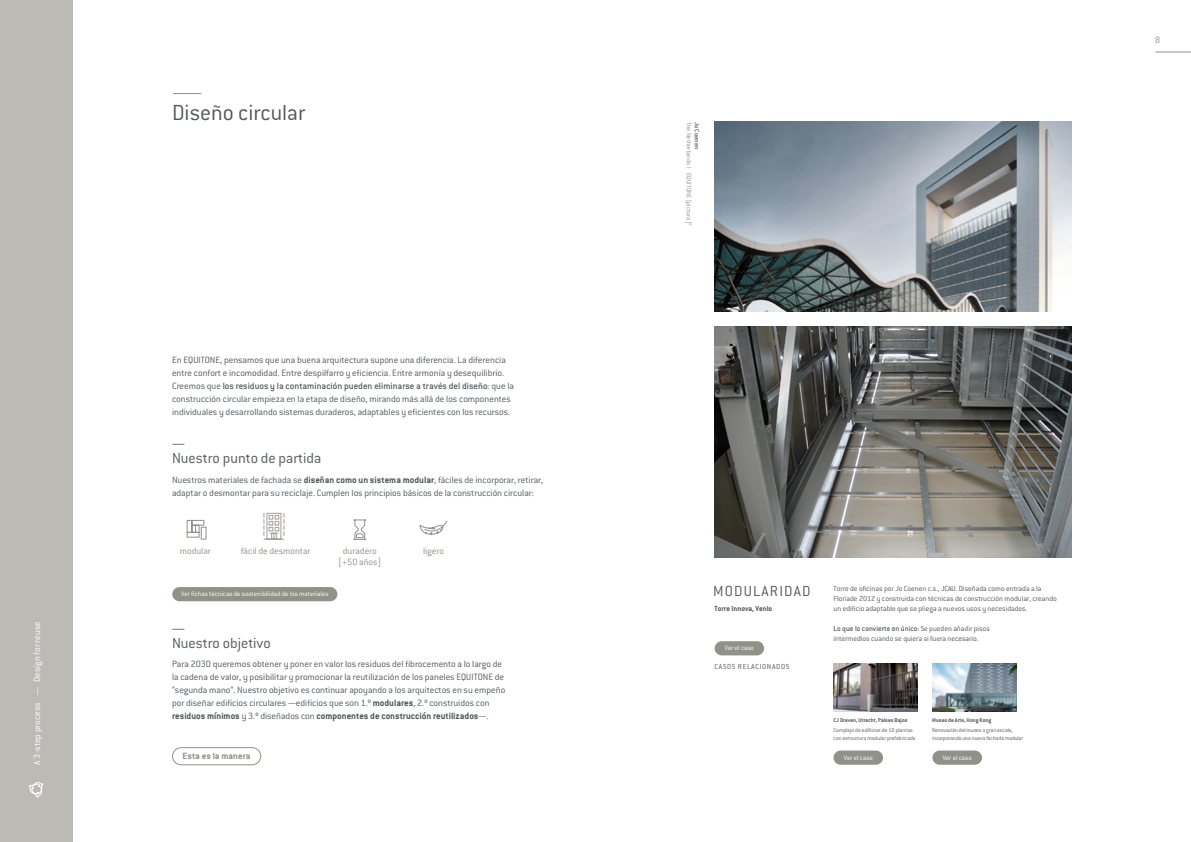
<style>
.page{position:relative;width:1191px;height:842px;background:#fff}
.page>*{position:absolute;margin:0;border:0;box-sizing:border-box;transform-origin:0 0}
.t1{font:300 24px "ITC Conduit LTCE";color:#54565b}
.t2{font:300 16px/15px "ITC Conduit LTCE";color:#54565b}
.t3{font:300 16px "ITC Conduit LTCE";letter-spacing:.075em;color:#54565b}
.t4{font:300 10px/13px "ITC Conduit LTCE";color:#54565b}
.t5{font:300 10px/11px "ITC Conduit LTCE";color:#909188;text-align:center}
.t6{font:300 10px "ITC Conduit LTCE";color:#fff}
.t7{font:700 10px "ITC Conduit LTCE";color:#909188}
.t8{font:300 8px/10px "ITC Conduit LTCE";color:#54565b}
.t9{font:300 8px "ITC Conduit LTCE";letter-spacing:.075em;color:#54565b}
.t10{font:700 8px "ITC Conduit LTCE";color:#54565b}
.t11{font:300 7.3px "ITC Conduit LTCE";color:#fff}
.t12{font:300 7px "ITC Conduit LTCE";color:#909188}
.t13{font:500 7px "ITC Conduit LTCE";color:#54565b}
.t14{font:300 6px/8px "ITC Conduit LTCE";letter-spacing:-.01em;color:#54565b}
.t15{font:700 6px "ITC Conduit LTCE";color:#54565b}
.t16{font:300 4.1px "ITC Conduit LTCE";color:#909188}
.s1{font-weight:500}
.s2{font-weight:700}
</style>
<div class="page">
<div style="left:0;top:0;width:72px;height:842px;background:#bbbab4"></div>
<img style="left:714px;top:122px;width:357px;height:190px">
<img style="left:714px;top:326px;width:357px;height:232px">
<svg style="left:353px;top:519px;width:14px;height:21px"></svg>
<svg style="left:186px;top:520px;width:21px;height:20px"></svg>
<svg style="left:263px;top:513px;width:22px;height:27px"></svg>
<svg style="left:419px;top:521px;width:29px;height:14px"></svg>
<img style="left:833px;top:664px;width:84px;height:47px">
<img style="left:932px;top:664px;width:84px;height:47px">
<svg style="left:173px;top:93px;width:28px;height:1px"></svg>
<div style="left:714px;top:641px;width:50px;height:14px;background:#909188;border-radius:7px"></div>
<div style="left:172px;top:747px;width:89px;height:18px;border:1px solid #909188;border-radius:9px"></div>
<div style="left:833px;top:750px;width:50px;height:15px;background:#909188;border-radius:7px"></div>
<div style="left:932px;top:750px;width:50px;height:15px;background:#909188;border-radius:7px"></div>
<div style="left:172px;top:587px;width:165px;height:14px;background:#909188;border-radius:7px"></div>
<hr style="left:1155px;top:52px;width:36px;height:1px;background:#909188">
<svg style="left:29px;top:782px;width:15px;height:16px"></svg>
<p class="t6" style="left:31px;top:765px;width:145px;rotate:-90deg">A 3-step process — Design for reuse</p>
<h1 class="t1" style="left:172px;top:100px;width:135px">Diseño circular</h1>
<p class="t4" style="left:172px;top:354px;width:343px">En EQUITONE, pensamos que una buena arquitectura supone una diferencia. La diferencia entre confort e incomodidad. Entre despilfarro y eficiencia. Entre armonía y desequilibrio.<br>Creemos que <span class="s1">los residuos y la contaminación pueden eliminarse a través del diseño</span>: que la construcción circular empieza en la etapa de diseño, mirando más allá de los componentes individuales y desarrollando sistemas duraderos, adaptables y eficientes con los recursos.</p>
<h2 class="t2" style="left:172px;top:435px;width:151px">—<br>Nuestro punto de partida</h2>
<p class="t4" style="left:172px;top:473px;width:373px">Nuestros materiales de fachada se <span class="s2">diseñan como un sistema modular</span>, fáciles de incorporar, retirar, adaptar o desmontar para su reciclaje. Cumplen los principios básicos de la construcción circular:</p>
<p class="t5" style="left:241px;top:545px;width:71px">fácil de desmontar</p>
<p class="t5" style="left:180px;top:545px;width:33px">modular</p>
<p class="t5" style="left:338px;top:545px;width:44px">duradero [+50 años]</p>
<p class="t11" style="left:181px;top:590px;width:149px">Ver fichas técnicas de sostenibilidad de los materiales</p>
<h2 class="t2" style="left:172px;top:621px;width:100px">—<br>Nuestro objetivo</h2>
<p class="t5" style="left:423px;top:546px;width:22px">ligero</p>
<p class="t4" style="left:172px;top:658px;width:335px">Para 2030 queremos obtener y poner en valor los residuos del fibrocemento a lo largo de la cadena de valor, y posibilitar y promocionar la reutilización de los paneles EQUITONE de “segunda mano”. Nuestro objetivo es continuar apoyando a los arquitectos en su empeño por diseñar edificios circulares —edificios que son 1.º <span class="s2">modulares</span>, 2.º construidos con <span class="s2">residuos mínimos</span> y 3.º diseñados con <span class="s2">componentes de construcción reutilizados</span>—.</p>
<p class="t7" style="left:183px;top:750px;width:69px">Esta es la manera</p>
<p class="t12" style="left:693px;top:122px;width:103px;rotate:90deg">The Netherlands I EQUITONE [pictura]</p>
<p class="t13" style="left:701px;top:122px;width:29px;rotate:90deg">Jo Coenen</p>
<p class="t16" style="left:692px;top:223px;width:4px;rotate:90deg">©</p>
<p class="t5" style="left:1155px;top:34px;width:7px">8</p>
<h2 class="t3" style="left:713px;top:582px;width:99px">MODULARIDAD</h2>
<p class="t10" style="left:714px;top:604px;width:59px">Torre Innova, Venlo</p>
<p class="t11" style="left:725px;top:644px;width:31px">Ver el caso</p>
<p class="t9" style="left:714px;top:662px;width:76px">CASOS RELACIONADOS</p>
<p class="t8" style="left:833px;top:584px;width:225px">Torre de oficinas por Jo Coenen c.s., JCAU. Diseñada como entrada a la<br>Floriade 2012 y construida con técnicas de construcción modular, creando un edificio adaptable que se pliega a nuevos usos y necesidades.</p>
<p class="t8" style="left:833px;top:624px;width:158px"><span class="s1">Lo que lo convierte en único:</span> Se pueden añadir pisos intermedios cuando se quiera si fuera necesario.</p>
<p class="t15" style="left:833px;top:717px;width:76px">CJ Dreven, Utrecht, Países Bajos</p>
<p class="t14" style="left:833px;top:726px;width:84px">Complejo de edificios de 10 plantas con estructura modular prefabricada</p>
<p class="t15" style="left:932px;top:717px;width:60px">Museo de Arte, Hong Kong</p>
<p class="t14" style="left:932px;top:726px;width:92px">Renovación del museo a gran escala, incorporando una nueva fachada modular</p>
<p class="t11" style="left:843px;top:753px;width:31px">Ver el caso</p>
<p class="t11" style="left:942px;top:753px;width:31px">Ver el caso</p>
</div>
